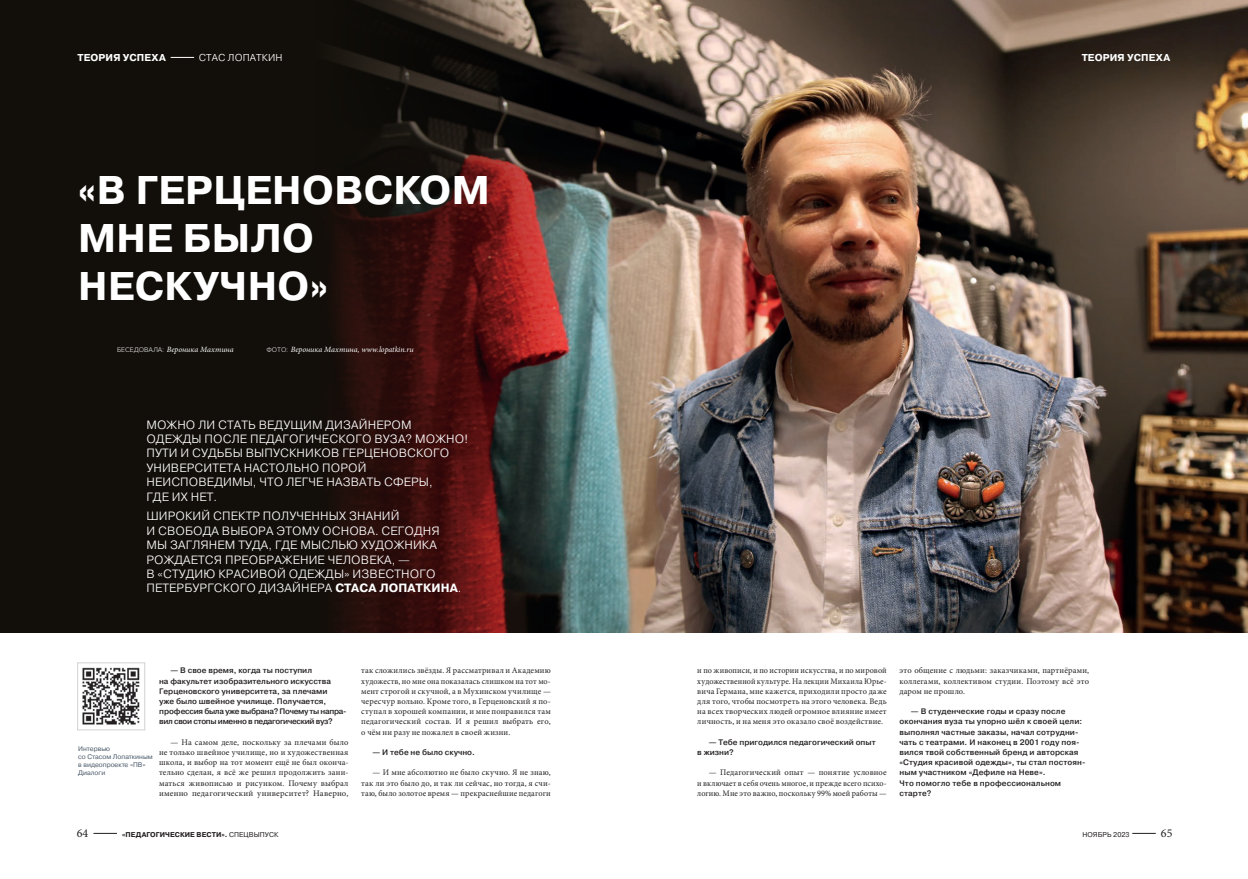
<style>
.page{position:relative;width:1248px;height:879px;background:#fff}
.page>*{position:absolute;margin:0;border:0;box-sizing:border-box;transform-origin:0 0}
.Заголовок_1_40пт{font:700 40px/48px "Pragmatica";letter-spacing:.01em;color:#fff}
.Лид_12пт{font:300 12px/14.4px "Pragmatica";letter-spacing:.01em;color:#fff}
.t1{font:12px "Minion Pro";color:#231f20}
.Рубрика_10пт{font:700 10px "Pragmatica";letter-spacing:.01em;color:#fff}
.Рубрика_10пт-2{font:300 10px "Pragmatica";letter-spacing:.01em;color:#fff}
.Основной_текст_Min_8{font:8.5px/10.2px "Minion Pro";letter-spacing:.02em;color:#231f20;text-align:justify}
.Основной_текст_Min_8-2{font:8.5px/10.2px "Minion Pro";letter-spacing:.02em;color:#231f20;text-align:justify;scale:.96 1}
.Вопрос_интервью{font:500 8px/10.2px "Pragmatica";color:#231f20}
.t2{font:italic 8px "Minion Pro";color:#fff}
.t3{font:700 7px "Pragmatica";letter-spacing:.01em;color:#231f20}
.t4{font:7px "Pragmatica";letter-spacing:.01em;color:#231f20}
.Подпись_на_полях{font:6.7px/8px "Pragmatica";color:#485868}
.s1{font-family:"Proxima Nova";font-weight:300;font-style:normal;font-size:7px}
.s2{font-weight:700}
.s3{font-weight:400}
</style>
<div class="page">
<svg style="left:93px;top:833px;width:24px;height:1px"></svg>
<svg style="left:1132px;top:833px;width:23px;height:1px"></svg>
<img style="left:575px;top:0;width:672px;height:632px">
<svg style="left:0;top:0;width:575px;height:632px;background:#231511"></svg>
<img style="left:82px;top:667px;width:58px;height:58px">
<div style="left:77px;top:662px;width:68px;height:68px;border:1px solid #d1d2d4"></div>
<svg style="left:171px;top:57px;width:23px;height:1px"></svg>
<p class="Рубрика_10пт" style="left:78px;top:51px;width:90px">ТЕОРИЯ УСПЕХА</p>
<p class="Рубрика_10пт-2" style="left:199px;top:51px;width:85px">СТАС ЛОПАТКИН</p>
<p class="Рубрика_10пт" style="left:1081px;top:51px;width:90px">ТЕОРИЯ УСПЕХА</p>
<p class="Заголовок_1_40пт" style="left:78px;top:167px;width:413px">«В ГЕРЦЕНОВСКОМ<br>МНЕ БЫЛО<br>НЕСКУЧНО»</p>
<p class="t2" style="left:117px;top:343px;width:118px"><span class="s1">БЕСЕДОВАЛА:</span> Вероника Махтина</p>
<p class="t2" style="left:266px;top:344px;width:149px"><span class="s1">ФОТО:</span> Вероника Махтина, www.lopatkin.ru</p>
<p class="Лид_12пт" style="left:146px;top:417px;width:323px">МОЖНО ЛИ СТАТЬ ВЕДУЩИМ ДИЗАЙНЕРОМ ОДЕЖДЫ ПОСЛЕ ПЕДАГОГИЧЕСКОГО ВУЗА? МОЖНО!<br>ПУТИ И СУДЬБЫ ВЫПУСКНИКОВ ГЕРЦЕНОВСКОГО УНИВЕРСИТЕТА НАСТОЛЬНО ПОРОЙ НЕИСПОВЕДИМЫ, ЧТО ЛЕГЧЕ НАЗВАТЬ СФЕРЫ,<br>ГДЕ ИХ НЕТ.</p>
<p class="Лид_12пт" style="left:146px;top:509px;width:316px">ШИРОКИЙ СПЕКТР ПОЛУЧЕННЫХ ЗНАНИЙ<br>И СВОБОДА ВЫБОРА ЭТОМУ ОСНОВА. СЕГОДНЯ МЫ ЗАГЛЯНЕМ ТУДА, ГДЕ МЫСЛЬЮ ХУДОЖНИКА РОЖДАЕТСЯ ПРЕОБРАЖЕНИЕ ЧЕЛОВЕКА, —<br>В «СТУДИЮ КРАСИВОЙ ОДЕЖДЫ» ИЗВЕСТНОГО ПЕТЕРБУРГСКОГО ДИЗАЙНЕРА <span class="s2">СТАСА ЛОПАТКИНА</span>.</p>
<p class="Вопрос_интервью" style="left:159px;top:665px;width:189px;text-indent:11px">— В свое время, когда ты поступил<br>на факультет изобразительного искусства Герценовского университета, за плечами<br>уже было швейное училище. Получается, профессия была уже выбрана? Почему ты напра‑ вил свои стопы именно в педагогический вуз?</p>
<p class="Основной_текст_Min_8" style="left:159px;top:737px;width:191px;text-indent:11px">— На самом деле, поскольку за плечами было не только швейное училище, но и художественная школа, и выбор на тот момент ещё не был оконча&shy;тельно сделан, я всё же решил продолжить зани&shy;маться живописью и рисунком. Почему выбрал именно педагогический университет? Наверно,</p>
<p class="Подпись_на_полях" style="left:78px;top:745px;width:76px">Интервью<br>со Стасом Лопаткиным в видеопроекте «ПВ»<br>Диалоги</p>
<p class="Основной_текст_Min_8" style="left:361px;top:665px;width:191px">так сложились звёзды. Я рассматривал и Академию художеств, но мне она показалась слишком на тот мо&shy;мент строгой и скучной, а в Мухинском училище — чересчур вольно. Кроме того, в Герценовский я по&shy;ступал в хорошей компании, и мне понравился там педагогический состав. И я решил выбрать его, о чём ни разу не пожалел в своей жизни.</p>
<p class="Вопрос_интервью" style="left:372px;top:747px;width:104px">— И тебе не было скучно.</p>
<p class="Основной_текст_Min_8" style="left:361px;top:767px;width:191px;text-indent:11px">— И мне абсолютно не было скучно. Я не знаю, так ли это было до, и так ли сейчас, но тогда, я счи&shy;таю, было золотое время — прекраснейшие педагоги</p>
<p class="Основной_текст_Min_8-2" style="left:697px;top:665px;width:199px">и по живописи, и по истории искусства, и по мировой художественной культуре. На лекции Михаила Юрье&shy;вича Германа, мне кажется, приходили просто даже для того, чтобы посмотреть на этого человека. Ведь на всех творческих людей огромное влияние имеет личность, и на меня это оказало своё воздействие.</p>
<p class="Вопрос_интервью" style="left:697px;top:737px;width:180px;text-indent:11px">— Тебе пригодился педагогический опыт в жизни?</p>
<p class="Основной_текст_Min_8" style="left:697px;top:767px;width:191px;text-indent:11px">— Педагогический опыт — понятие условное и включает в себя очень многое, и прежде всего психо&shy;логию. Мне это важно, поскольку 99% моей работы —</p>
<p class="Основной_текст_Min_8" style="left:899px;top:665px;width:191px">это общение с людьми: заказчиками, партнёрами, коллегами, коллективом студии. Поэтому всё это даром не прошло.</p>
<p class="Вопрос_интервью" style="left:899px;top:706px;width:187px;text-indent:11px">— В студенческие годы и сразу после окончания вуза ты упорно шёл к своей цели: выполнял частные заказы, начал сотрудни‑ чать с театрами. И наконец в 2001 году поя‑ вился твой собственный бренд и авторская «Студия красивой одежды», ты стал постоян‑ ным участником «Дефиле на Неве».<br>Что помогло тебе в профессиональном старте?</p>
<h2 class="t1" style="left:77px;top:825px;width:13px">64</h2>
<p class="t3" style="left:122px;top:829px;width:158px">«ПЕДАГОГИЧЕСКИЕ ВЕСТИ». <span class="s3">СПЕЦВЫПУСК</span></p>
<p class="t4" style="left:1082px;top:830px;width:49px">НОЯБРЬ 2023</p>
<h2 class="t1" style="left:1160px;top:825px;width:13px">65</h2>
</div>
